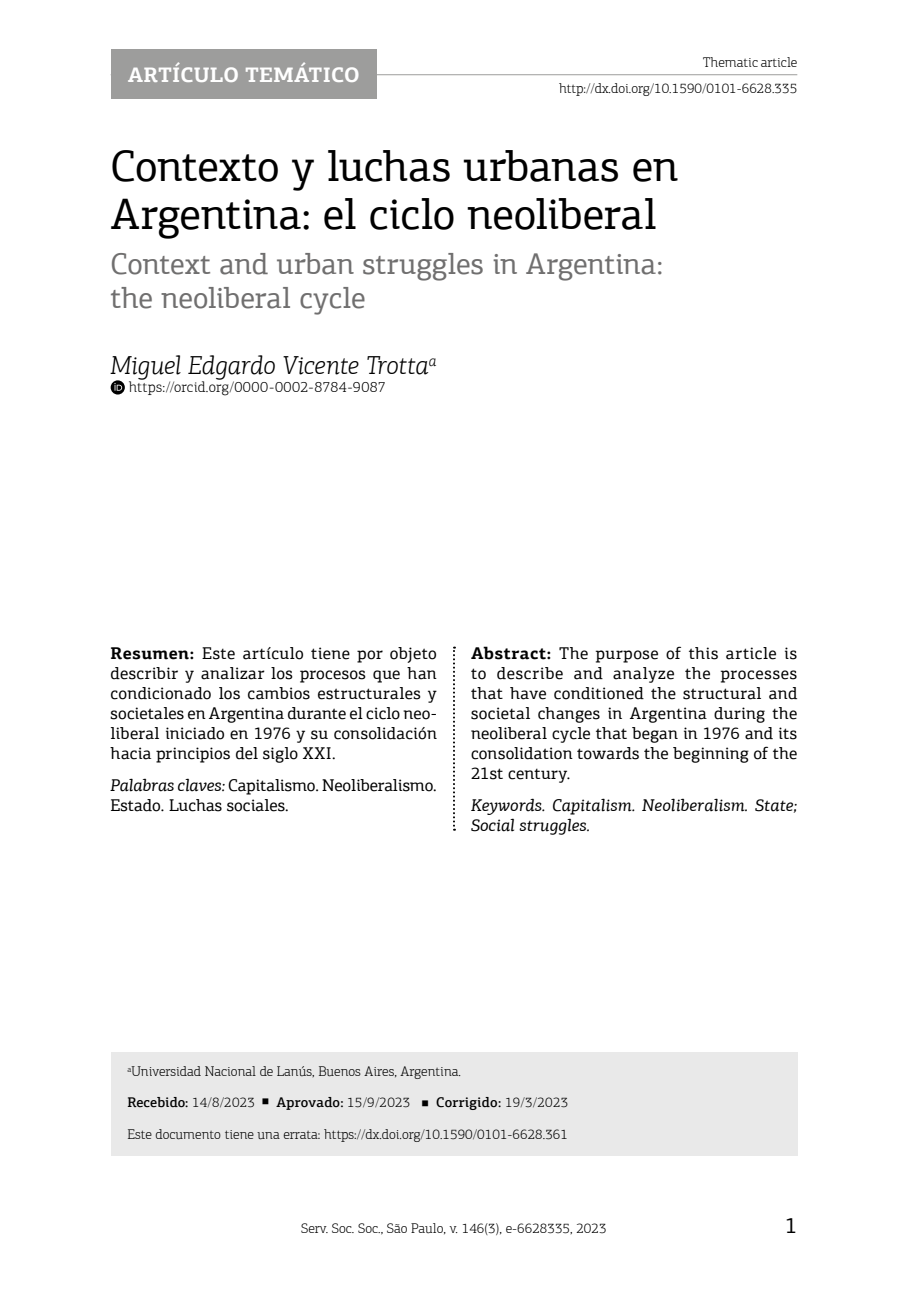
<style>
.page{position:relative;width:908px;height:1304px;background:#fff}
.page>*{position:absolute;margin:0;border:0;box-sizing:border-box;transform-origin:0 0}
.t1{font:44px/48px "PF Agora Slab Pro";letter-spacing:-.01em;color:#000}
.t2{font:30px/34px "PF Agora Slab Pro";letter-spacing:-.005em;color:#706f6f}
.t3{font:italic 300 26px "PF Agora Slab Pro";letter-spacing:-.01em;color:#000}
.t4{font:22px "PF Agora Slab Pro";color:#000}
.t5{font:700 21px "PF Agora Slab Pro";letter-spacing:.015em;color:#fff}
.t6{font:17px/20px "PF Agora Slab Pro";color:#000;text-align:justify}
.t7{font:italic 17px/20px "PF Agora Slab Pro";letter-spacing:.005em;color:#000}
.t8{font:300 15px "PF Agora Slab Pro";letter-spacing:.02em;color:#000}
.t9{font:300 14px "PF Agora Slab Pro";color:#000}
.t10{font:500 14px "PF Agora Slab Pro";letter-spacing:.02em;color:#000}
.s1{font-weight:700}
.s2{font-style:italic}
.s3{font-weight:300}
</style>
<div class="page">
<hr style="left:111px;top:74px;width:686px;height:1px;background:#9d9d9c">
<div style="left:111px;top:49px;width:265px;height:50px;background:#9d9d9c"></div>
<div style="left:111px;top:1053px;width:686px;height:103px;background:#e9e9e9"></div>
<svg style="left:111px;top:380px;width:14px;height:15px"></svg>
<svg style="left:114px;top:383px;width:8px;height:8px"></svg>
<svg style="left:453px;top:647px;width:2px;height:184px"></svg>
<p class="t5" style="left:128px;top:62px;width:233px">ARTÍCULO TEMÁTICO</p>
<p class="t9" style="left:703px;top:54px;width:95px">Thematic article</p>
<p class="t9" style="left:558px;top:81px;width:240px">http://dx.doi.org/10.1590/0101-6628.335</p>
<h1 class="t1" style="left:111px;top:142px;width:569px">Contexto y luchas urbanas en<br>Argentina: el ciclo neoliberal</h1>
<h2 class="t2" style="left:111px;top:247px;width:553px">Context and urban struggles in Argentina: the neoliberal cycle</h2>
<h3 class="t3" style="left:111px;top:350px;width:327px">Miguel Edgardo Vicente Trotta<sup>a</sup></h3>
<p class="t8" style="left:129px;top:378px;width:259px">https://orcid.org/0000-0002-8784-9087</p>
<p class="t6" style="left:111px;top:643px;width:328px"><span class="s1">Resumen:</span> Este artículo tiene por objeto describir y analizar los procesos que han condicionado los cambios estructurales y societales en Argentina durante el ciclo neo&shy;liberal iniciado en 1976 y su consolidación hacia principios del siglo XXI.</p>
<p class="t6" style="left:111px;top:775px;width:327px"><span class="s2">Palabras claves:</span> Capitalismo. Neoliberalismo.<br>Estado. Luchas sociales.</p>
<p class="t6" style="left:471px;top:643px;width:328px"><span class="s1">Abstract:</span> The purpose of this article is to describe and analyze the processes that have conditioned the structural and societal changes in Argentina during the neoliberal cycle that began in 1976 and its consolidation towards the beginning of the 21st century.</p>
<p class="t7" style="left:471px;top:795px;width:327px">Keywords. Capitalism. Neoliberalism. State;<br>Social struggles.</p>
<p class="t9" style="left:127px;top:1063px;width:335px"><sup>a</sup>Universidad Nacional de Lanús, Buenos Aires, Argentina.</p>
<p class="t10" style="left:127px;top:1094px;width:442px">Recebido: <span class="s3">14/8/2023</span> ■ Aprovado: <span class="s3">15/9/2023</span> ■ Corrigido: <span class="s3">19/3/2023</span></p>
<p class="t9" style="left:127px;top:1126px;width:442px">Este documento tiene una errata: https://dx.doi.org/10.1590/0101-6628.361</p>
<p class="t9" style="left:301px;top:1220px;width:307px">Serv. Soc. Soc., São Paulo, v. 146(3), e-6628335, 2023</p>
<p class="t4" style="left:784px;top:1212px;width:14px">1</p>
</div>
